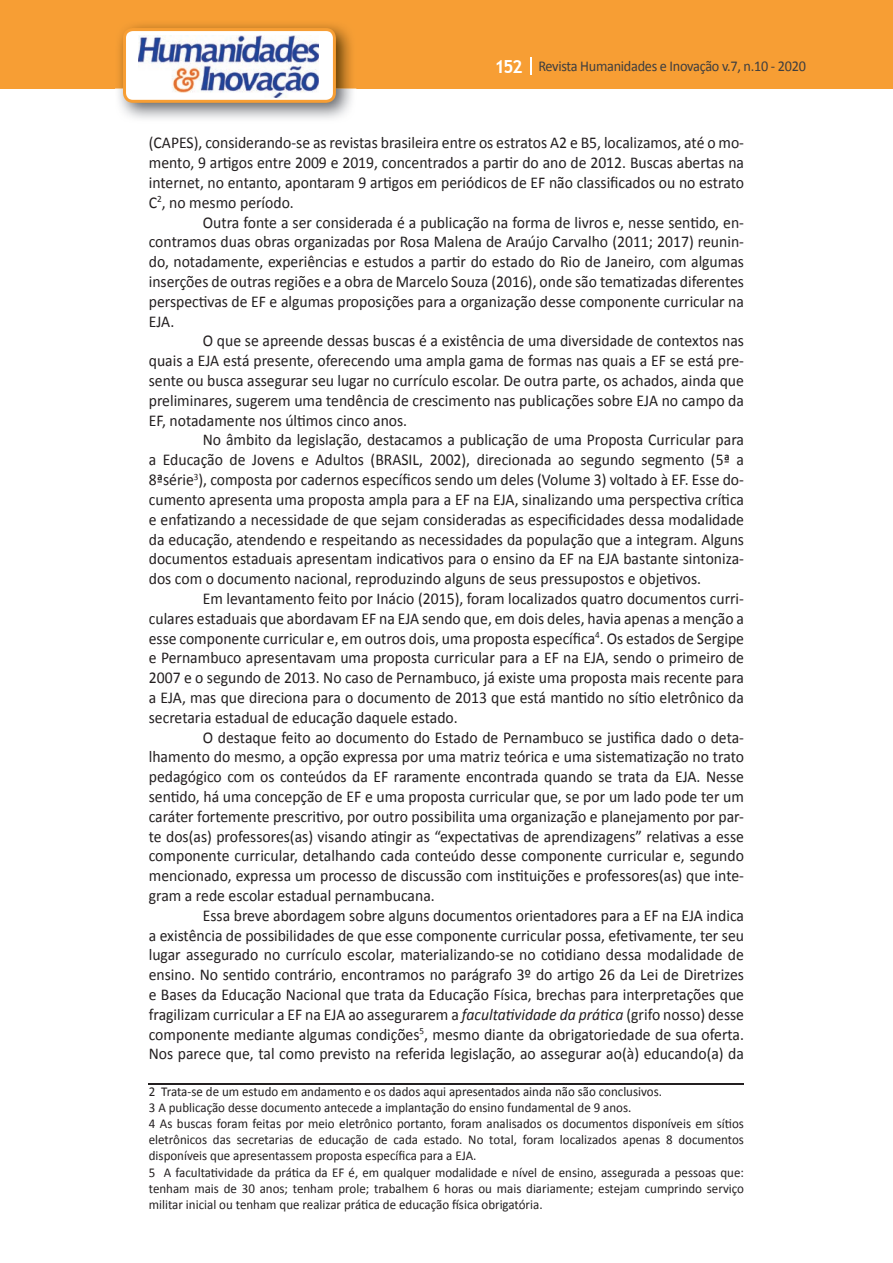
<style>
.page{position:relative;width:893px;height:1263px;background:#fff}
.page>*{position:absolute;margin:0;border:0;box-sizing:border-box;transform-origin:0 0}
.t1{font:16.5px/19.8px "Calibri";color:#231f20;text-align:justify;scale:.95 1}
.t2{font:15px "Calibri";letter-spacing:-.02em;color:#3e3e3f;scale:.95 1}
.t3{font:13.5px/16.2px "Calibri";color:#231f20;scale:.96 1}
.s1{font-family:"Trebuchet MS";font-weight:700;font-size:18px;color:#fff}
.s2{font-style:italic}
</style>
<div class="page">
<div style="left:0;top:0;width:893px;height:88px;background:#f79e34"></div>
<svg style="left:530px;top:57px;width:2px;height:18px"></svg>
<img style="left:115px;top:24px;width:241px;height:95px">
<svg style="left:123px;top:28px;width:213px;height:75px"></svg>
<hr style="left:149px;top:1083px;width:595px;height:1px;background:#231f20">
<p class="t2" style="left:495px;top:57px;width:329px"><span class="s1">152</span> Revista Humanidades e Inovação v.7, n.10 - 2020</p>
<p class="t1" style="left:149px;top:133px;width:628px">(CAPES), considerando-se as revistas brasileira entre os estratos A2 e B5, localizamos, até o mo&shy;mento, 9 artigos entre 2009 e 2019, concentrados a partir do ano de 2012. Buscas abertas na internet, no entanto, apontaram 9 artigos em periódicos de EF não classificados ou no estrato C<sup>2</sup>, no mesmo período.</p>
<p class="t1" style="left:149px;top:212px;width:628px;text-indent:54px">Outra fonte a ser considerada é a publicação na forma de livros e, nesse sentido, en&shy;contramos duas obras organizadas por Rosa Malena de Araújo Carvalho (2011; 2017) reunin&shy;do, notadamente, experiências e estudos a partir do estado do Rio de Janeiro, com algumas inserções de outras regiões e a obra de Marcelo Souza (2016), onde são tematizadas diferentes perspectivas de EF e algumas proposições para a organização desse componente curricular na EJA.</p>
<p class="t1" style="left:149px;top:331px;width:628px;text-indent:54px">O que se apreende dessas buscas é a existência de uma diversidade de contextos nas quais a EJA está presente, oferecendo uma ampla gama de formas nas quais a EF se está pre&shy;sente ou busca assegurar seu lugar no currículo escolar. De outra parte, os achados, ainda que preliminares, sugerem uma tendência de crescimento nas publicações sobre EJA no campo da EF, notadamente nos últimos cinco anos.</p>
<p class="t1" style="left:149px;top:430px;width:628px;text-indent:54px">No âmbito da legislação, destacamos a publicação de uma Proposta Curricular para a Educação de Jovens e Adultos (BRASIL, 2002), direcionada ao segundo segmento (5ª a 8ªsérie<sup>3</sup>), composta por cadernos específicos sendo um deles (Volume 3) voltado à EF. Esse do&shy;cumento apresenta uma proposta ampla para a EF na EJA, sinalizando uma perspectiva crítica e enfatizando a necessidade de que sejam consideradas as especificidades dessa modalidade da educação, atendendo e respeitando as necessidades da população que a integram. Alguns documentos estaduais apresentam indicativos para o ensino da EF na EJA bastante sintoniza&shy;dos com o documento nacional, reproduzindo alguns de seus pressupostos e objetivos.</p>
<p class="t1" style="left:149px;top:589px;width:628px;text-indent:54px">Em levantamento feito por Inácio (2015), foram localizados quatro documentos curri&shy;culares estaduais que abordavam EF na EJA sendo que, em dois deles, havia apenas a menção a esse componente curricular e, em outros dois, uma proposta específica<sup>4</sup>. Os estados de Sergipe e Pernambuco apresentavam uma proposta curricular para a EF na EJA, sendo o primeiro de 2007 e o segundo de 2013. No caso de Pernambuco, já existe uma proposta mais recente para a EJA, mas que direciona para o documento de 2013 que está mantido no sítio eletrônico da secretaria estadual de educação daquele estado.</p>
<p class="t1" style="left:149px;top:727px;width:628px;text-indent:54px">O destaque feito ao documento do Estado de Pernambuco se justifica dado o deta&shy;lhamento do mesmo, a opção expressa por uma matriz teórica e uma sistematização no trato pedagógico com os conteúdos da EF raramente encontrada quando se trata da EJA. Nesse sentido, há uma concepção de EF e uma proposta curricular que, se por um lado pode ter um caráter fortemente prescritivo, por outro possibilita uma organização e planejamento por par&shy;te dos(as) professores(as) visando atingir as “expectativas de aprendizagens” relativas a esse componente curricular, detalhando cada conteúdo desse componente curricular e, segundo mencionado, expressa um processo de discussão com instituições e professores(as) que inte&shy;gram a rede escolar estadual pernambucana.</p>
<p class="t1" style="left:149px;top:905px;width:628px;text-indent:54px">Essa breve abordagem sobre alguns documentos orientadores para a EF na EJA indica a existência de possibilidades de que esse componente curricular possa, efetivamente, ter seu lugar assegurado no currículo escolar, materializando-se no cotidiano dessa modalidade de ensino. No sentido contrário, encontramos no parágrafo 3º do artigo 26 da Lei de Diretrizes e Bases da Educação Nacional que trata da Educação Física, brechas para interpretações que fragilizam curricular a EF na EJA ao assegurarem a <span class="s2">facultatividade da prática</span> (grifo nosso) desse componente mediante algumas condições<sup>5</sup>, mesmo diante da obrigatoriedade de sua oferta.<br>Nos parece que, tal como previsto na referida legislação, ao assegurar ao(à) educando(a) da</p>
<p class="t3" style="left:149px;top:1083px;width:621px">2 Trata-se de um estudo em andamento e os dados aqui apresentados ainda não são conclusivos.<br>3 A publicação desse documento antecede a implantação do ensino fundamental de 9 anos.<br>4 As buscas foram feitas por meio eletrônico portanto, foram analisados os documentos disponíveis em sítios eletrônicos das secretarias de educação de cada estado. No total, foram localizados apenas 8 documentos disponíveis que apresentassem proposta específica para a EJA.<br>5 A facultatividade da prática da EF é, em qualquer modalidade e nível de ensino, assegurada a pessoas que: tenham mais de 30 anos; tenham prole; trabalhem 6 horas ou mais diariamente; estejam cumprindo serviço militar inicial ou tenham que realizar prática de educação física obrigatória.</p>
</div>
